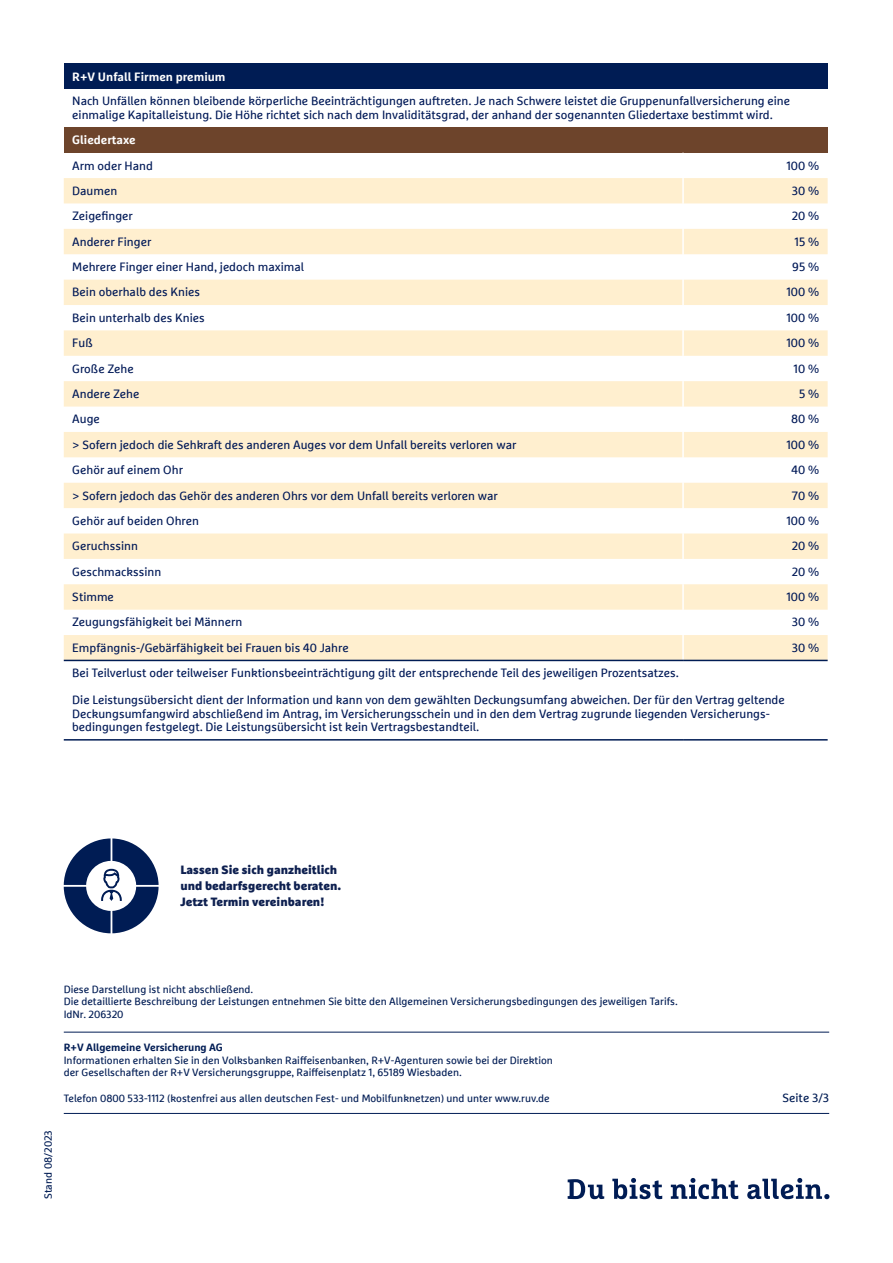
<style>
.page{position:relative;width:893px;height:1263px;background:#fff}
.page>*{position:absolute;margin:0;border:0;box-sizing:border-box;transform-origin:0 0}
.t1{font:12px/13.5px "Marselisfor Ru V";color:#001957}
.t2{font:900 12px/15.6px "Marselisfor Ru V";color:#0e2050}
.t3{font:700 12px "Marselisfor Ru V";color:#fff}
.t4{font:12px "Marselisfor Ru V";color:#001c54}
.t5{font:10.5px/12.6px "Marselisfor Ru V";color:#001c54}
.t6{font:700 10.5px "Marselisfor Ru V";color:#001c54}
</style>
<div class="page">
<hr style="left:64px;top:1113px;width:765px;height:1px;background:#001c54">
<hr style="left:64px;top:1032px;width:765px;height:1px;background:#001c54">
<svg style="left:568px;top:1179px;width:36px;height:20px"></svg>
<svg style="left:612px;top:1178px;width:50px;height:21px"></svg>
<svg style="left:671px;top:1178px;width:67px;height:21px"></svg>
<svg style="left:747px;top:1178px;width:82px;height:21px"></svg>
<svg style="left:64px;top:838px;width:95px;height:95px"></svg>
<div style="left:64px;top:64px;width:764px;height:25px;background:#001c54"></div>
<div style="left:64px;top:127px;width:764px;height:26px;background:#6d442b"></div>
<svg style="left:64px;top:178px;width:764px;height:482px;fill:#ffefcf"></svg>
<hr style="left:682px;top:178px;width:2px;height:25px;background:#fff">
<hr style="left:682px;top:203px;width:2px;height:26px;background:#fff">
<hr style="left:682px;top:229px;width:2px;height:25px;background:#fff">
<hr style="left:682px;top:254px;width:2px;height:26px;background:#fff">
<hr style="left:682px;top:280px;width:2px;height:25px;background:#fff">
<hr style="left:682px;top:305px;width:2px;height:25px;background:#fff">
<hr style="left:682px;top:330px;width:2px;height:26px;background:#fff">
<hr style="left:682px;top:356px;width:2px;height:25px;background:#fff">
<hr style="left:682px;top:381px;width:2px;height:26px;background:#fff">
<hr style="left:682px;top:407px;width:2px;height:25px;background:#fff">
<hr style="left:682px;top:432px;width:2px;height:25px;background:#fff">
<hr style="left:682px;top:457px;width:2px;height:26px;background:#fff">
<hr style="left:682px;top:483px;width:2px;height:25px;background:#fff">
<hr style="left:682px;top:508px;width:2px;height:25px;background:#fff">
<hr style="left:682px;top:533px;width:2px;height:26px;background:#fff">
<hr style="left:682px;top:559px;width:2px;height:25px;background:#fff">
<hr style="left:682px;top:584px;width:2px;height:26px;background:#fff">
<hr style="left:682px;top:610px;width:2px;height:25px;background:#fff">
<hr style="left:682px;top:635px;width:2px;height:25px;background:#fff">
<hr style="left:64px;top:660px;width:619px;height:1px;background:#001c54">
<hr style="left:683px;top:660px;width:145px;height:1px;background:#001c54">
<hr style="left:64px;top:739px;width:619px;height:1px;background:#001c54">
<hr style="left:683px;top:739px;width:145px;height:1px;background:#001c54">
<p class="t3" style="left:72px;top:69px;width:155px">R+V Unfall Firmen premium</p>
<p class="t1" style="left:72px;top:94px;width:719px">Nach Unfällen können bleibende körperliche Beeinträchtigungen auftreten. Je nach Schwere leistet die Gruppenunfallversicherung eine einmalige Kapitalleistung. Die Höhe richtet sich nach dem Invaliditätsgrad, der anhand der sogenannten Gliedertaxe bestimmt wird.</p>
<p class="t3" style="left:72px;top:132px;width:65px">Gliedertaxe</p>
<p class="t1" style="left:72px;top:158px;width:82px">Arm oder Hand</p>
<p class="t1" style="left:786px;top:158px;width:34px">100 %</p>
<p class="t1" style="left:72px;top:184px;width:47px">Daumen</p>
<p class="t1" style="left:792px;top:184px;width:29px">30 %</p>
<p class="t1" style="left:72px;top:209px;width:62px">Zeigefinger</p>
<p class="t1" style="left:792px;top:209px;width:29px">20 %</p>
<p class="t1" style="left:72px;top:235px;width:81px">Anderer Finger</p>
<p class="t1" style="left:794px;top:235px;width:26px">15 %</p>
<p class="t1" style="left:72px;top:260px;width:233px">Mehrere Finger einer Hand, jedoch maximal</p>
<p class="t1" style="left:792px;top:260px;width:28px">95 %</p>
<p class="t1" style="left:72px;top:285px;width:129px">Bein oberhalb des Knies</p>
<p class="t1" style="left:786px;top:285px;width:34px">100 %</p>
<p class="t1" style="left:72px;top:311px;width:134px">Bein unterhalb des Knies</p>
<p class="t1" style="left:786px;top:311px;width:34px">100 %</p>
<p class="t1" style="left:72px;top:336px;width:22px">Fuß</p>
<p class="t1" style="left:786px;top:336px;width:34px">100 %</p>
<p class="t1" style="left:72px;top:361px;width:63px">Große Zehe</p>
<p class="t1" style="left:794px;top:361px;width:27px">10 %</p>
<p class="t1" style="left:72px;top:387px;width:69px">Andere Zehe</p>
<p class="t1" style="left:799px;top:387px;width:22px">5 %</p>
<p class="t1" style="left:72px;top:412px;width:29px">Auge</p>
<p class="t1" style="left:791px;top:412px;width:30px">80 %</p>
<p class="t1" style="left:72px;top:438px;width:446px">&gt; Sofern jedoch die Sehkraft des anderen Auges vor dem Unfall bereits verloren war</p>
<p class="t1" style="left:786px;top:438px;width:34px">100 %</p>
<p class="t1" style="left:72px;top:463px;width:112px">Gehör auf einem Ohr</p>
<p class="t1" style="left:792px;top:463px;width:29px">40 %</p>
<p class="t1" style="left:72px;top:488px;width:427px">&gt; Sofern jedoch das Gehör des anderen Ohrs vor dem Unfall bereits verloren war</p>
<p class="t1" style="left:792px;top:488px;width:29px">70 %</p>
<p class="t1" style="left:72px;top:514px;width:128px">Gehör auf beiden Ohren</p>
<p class="t1" style="left:786px;top:514px;width:34px">100 %</p>
<p class="t1" style="left:72px;top:539px;width:67px">Geruchssinn</p>
<p class="t1" style="left:792px;top:539px;width:29px">20 %</p>
<p class="t1" style="left:72px;top:564px;width:91px">Geschmackssinn</p>
<p class="t1" style="left:792px;top:564px;width:29px">20 %</p>
<p class="t1" style="left:72px;top:590px;width:43px">Stimme</p>
<p class="t1" style="left:786px;top:590px;width:34px">100 %</p>
<p class="t1" style="left:72px;top:615px;width:172px">Zeugungsfähigkeit bei Männern</p>
<p class="t1" style="left:792px;top:615px;width:29px">30 %</p>
<p class="t1" style="left:72px;top:641px;width:278px">Empfängnis-/Gebärfähigkeit bei Frauen bis 40 Jahre</p>
<p class="t1" style="left:792px;top:641px;width:29px">30 %</p>
<p class="t1" style="left:72px;top:666px;width:608px">Bei Teilverlust oder teilweiser Funktionsbeeinträchtigung gilt der entsprechende Teil des jeweiligen Prozentsatzes.</p>
<p class="t1" style="left:72px;top:693px;width:714px">Die Leistungsübersicht dient der Information und kann von dem gewählten Deckungsumfang abweichen. Der für den Vertrag geltende<br>Deckungsumfangwird abschließend im Antrag, im Versicherungsschein und in den dem Vertrag zugrunde liegenden Versicherungs&shy;bedingungen festgelegt. Die Leistungsübersicht ist kein Vertragsbestandteil.</p>
<p class="t2" style="left:180px;top:862px;width:162px">Lassen Sie sich ganzheitlich und bedarfsgerecht beraten.<br>Jetzt Termin vereinbaren!</p>
<p class="t5" style="left:42px;top:1199px;width:71px;rotate:-90deg">Stand 08/2023</p>
<p class="t5" style="left:64px;top:983px;width:615px">Diese Darstellung ist nicht abschließend.<br>Die detaillierte Beschreibung der Leistungen entnehmen Sie bitte den Allgemeinen Versicherungsbedingungen des jeweiligen Tarifs.<br>IdNr. 206320</p>
<p class="t6" style="left:64px;top:1041px;width:161px">R+V Allgemeine Versicherung AG</p>
<p class="t5" style="left:64px;top:1054px;width:491px">Informationen erhalten Sie in den Volksbanken Raiffeisenbanken, R+V-Agenturen sowie bei der Direktion der Gesellschaften der R+V Versicherungsgruppe, Raiffeisenplatz 1, 65189 Wiesbaden.</p>
<p class="t5" style="left:64px;top:1091px;width:487px">Telefon 0800 533-1112 (kostenfrei aus allen deutschen Fest- und Mobilfunknetzen) und unter www.ruv.de</p>
<p class="t4" style="left:782px;top:1090px;width:48px">Seite 3/3</p>
</div>
